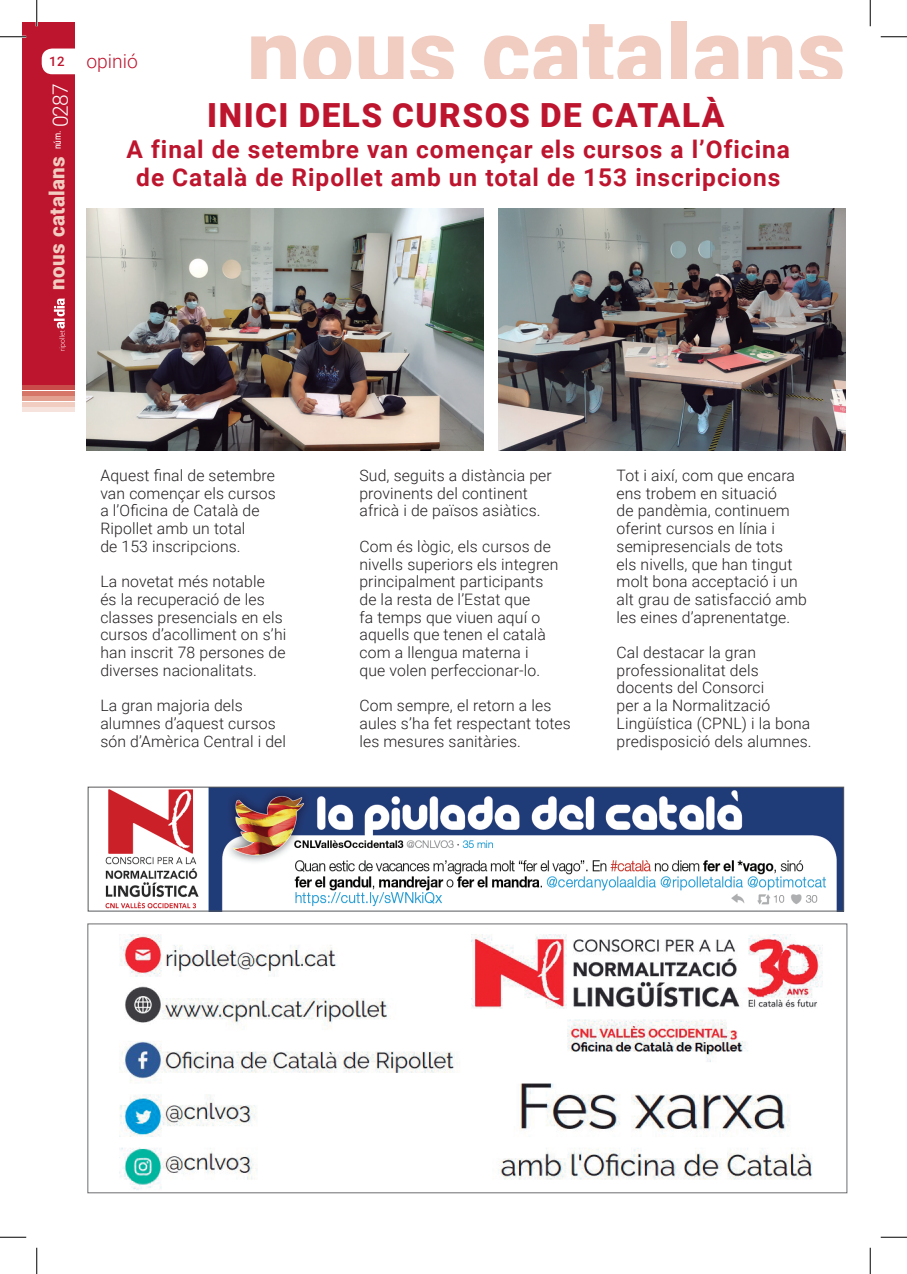
<style>
.page{position:relative;width:907px;height:1274px;background:#fff}
.page>*{position:absolute;margin:0;border:0;box-sizing:border-box;transform-origin:0 0}
.t1{font:900 93.8px "Roboto";letter-spacing:.01em;color:#f1ccc1}
.t2{font:900 33.25px "Roboto";letter-spacing:.045em;color:#bd152e}
.t3{font:700 24.5px/28px "Roboto";letter-spacing:.04em;color:#bd152e;text-align:center}
.t4{font:900 21px "Roboto";letter-spacing:.02em;color:#f1ccc1}
.t5{font:300 19.25px "Roboto";color:#bd152e}
.t6{font:300 15.75px/17.7px "Roboto";letter-spacing:.01em;color:#231f20}
.t7{font:500 13.12px "Roboto";color:#bd152e}
.t8{font:9.62px "Roboto Condensed";color:#fff}
.s1{font-family:"Roboto";font-weight:300;font-size:21px}
</style>
<div class="page">
<div style="left:22px;top:22px;width:52px;height:363px;background:#bd152e"></div>
<div style="left:22px;top:385px;width:53px;height:5px;background:#c94c4a"></div>
<div style="left:22px;top:396px;width:53px;height:5px;background:#e39f90"></div>
<div style="left:22px;top:407px;width:53px;height:5px;background:#f6e3dd"></div>
<div style="left:22px;top:391px;width:53px;height:5px;background:#d57669"></div>
<div style="left:22px;top:402px;width:53px;height:5px;background:#f1ccc1"></div>
<div style="left:42px;top:49px;width:126px;height:25px;background:#fff;border-radius:10px"></div>
<svg style="left:54px;top:298px;width:12px;height:53px"></svg>
<img style="left:119px;top:934px;width:704px;height:256px">
<div style="left:87px;top:923px;width:760px;height:270px;border:1px solid #6c6d70"></div>
<img style="left:105px;top:789px;width:737px;height:120px">
<div style="left:88px;top:787px;width:756px;height:124px;border:1px solid #57585a"></div>
<img style="left:86px;top:209px;width:397px;height:242px">
<img style="left:498px;top:209px;width:347px;height:242px">
<hr style="left:0;top:36px;width:26px;height:2px;background:#fff">
<hr style="left:36px;top:0;width:2px;height:26px;background:#fff">
<svg style="left:0;top:36px;width:26px;height:1px"></svg>
<svg style="left:881px;top:36px;width:26px;height:1px"></svg>
<svg style="left:0;top:1237px;width:26px;height:1px"></svg>
<svg style="left:881px;top:1237px;width:26px;height:1px"></svg>
<svg style="left:36px;top:0;width:1px;height:26px"></svg>
<svg style="left:36px;top:1248px;width:1px;height:26px"></svg>
<svg style="left:870px;top:0;width:1px;height:26px"></svg>
<svg style="left:870px;top:1248px;width:1px;height:26px"></svg>
<p class="t7" style="left:49px;top:52px;width:17px">12</p>
<p class="t8" style="left:51px;top:149px;width:67px;rotate:-90deg">núm. <span class="s1">0287</span></p>
<h3 class="t4" style="left:42px;top:290px;width:135px;rotate:-90deg">nous catalans</h3>
<p class="t5" style="left:86px;top:47px;width:53px">opinió</p>
<h1 class="t1" style="left:247px;top:-13px;width:600px">nous catalans</h1>
<h2 class="t2" style="left:207px;top:92px;width:519px">INICI DELS CURSOS DE CATALÀ</h2>
<h3 class="t3" style="left:127px;top:134px;width:665px">A final de setembre van començar els cursos a l’Oficina de Català de Ripollet amb un total de 153 inscripcions</h3>
<p class="t6" style="left:100px;top:466px;width:177px">Aquest final de setembre van començar els cursos a l’Oficina de Català de<br>Ripollet amb un total<br>de 153 inscripcions.</p>
<p class="t6" style="left:100px;top:572px;width:187px">La novetat més notable<br>és la recuperació de les classes presencials en els cursos d’acolliment on s’hi han inscrit 78 persones de diverses nacionalitats.</p>
<p class="t6" style="left:100px;top:696px;width:187px">La gran majoria dels alumnes d’aquest cursos són d’Amèrica Central i del</p>
<p class="t6" style="left:359px;top:466px;width:194px">Sud, seguits a distància per provinents del continent africà i de països asiàtics.</p>
<p class="t6" style="left:359px;top:537px;width:200px">Com és lògic, els cursos de nivells superiors els integren principalment participants de la resta de l’Estat que<br>fa temps que viuen aquí o aquells que tenen el català com a llengua materna i que volen perfeccionar-lo.</p>
<p class="t6" style="left:359px;top:696px;width:213px">Com sempre, el retorn a les aules s’ha fet respectant totes les mesures sanitàries.</p>
<p class="t6" style="left:616px;top:466px;width:192px">Tot i així, com que encara ens trobem en situació<br>de pandèmia, continuem oferint cursos en línia i semipresencials de tots els nivells, que han tingut molt bona acceptació i un alt grau de satisfacció amb les eines d’aprenentatge.</p>
<p class="t6" style="left:616px;top:643px;width:197px">Cal destacar la gran professionalitat dels docents del Consorci<br>per a la Normalització<br>Lingüística (CPNL) i la bona predisposició dels alumnes.</p>
</div>
